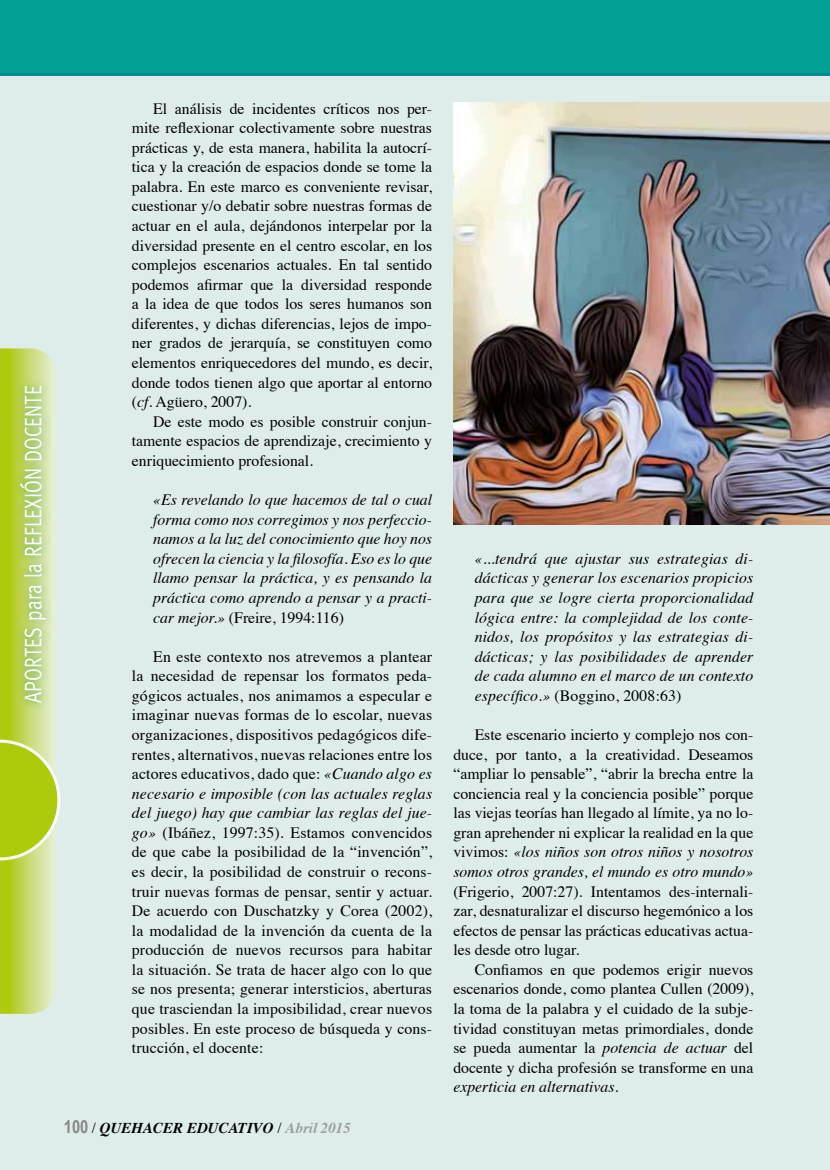
<style>
.page{position:relative;width:830px;height:1170px;background:#fff}
.page>*{position:absolute;margin:0;border:0;box-sizing:border-box;transform-origin:0 0}
.t1{font:24px "Meta";color:#fff;scale:.8 1}
.t2{font:15.75px/19.5px "Times";color:#000;text-align:justify}
.t3{font:italic 15.75px/19.5px "Times";color:#000;text-align:justify}
.t4{font:italic 700 15px "Times";color:#000}
.s1{font-style:italic}
.s2{font-style:normal}
.s3{font-family:"Arial Narrow";font-style:normal;font-size:18px;color:#878787}
.s4{font-weight:400;font-style:normal}
.s5{color:#9d9d9c}
</style>
<div class="page">
<div style="left:0;top:0;width:829px;height:1169px;background:#deecea"></div>
<img style="left:453px;top:102px;width:376px;height:422px">
<svg style="left:0;top:348px;width:60px;height:665px;background:#c3d75d"></svg>
<div style="left:12px;top:378px;width:43px;height:333px;background:#007b3d;opacity:.6"></div>
<div style="left:0;top:0;width:829px;height:76px;background:#00a092"></div>
<h1 class="t1" style="left:19px;top:702px;width:396px;rotate:-90deg">Aportes para la Reflexi ón Docente</h1>
<h1 class="t1" style="left:19px;top:450px;width:80px;rotate:-90deg">e</h1>
<h1 class="t1" style="left:19px;top:830px;width:400px;rotate:-90deg">Área del Conocimiento Matemáticoe</h1>
<p class="t2" style="left:132px;top:97px;width:301px;text-indent:21px">El análisis de incidentes críticos nos per&shy;mite reflexionar colectivamente sobre nuestras prácticas y, de esta manera, habilita la autocrí&shy;tica y la creación de espacios donde se tome la palabra. En este marco es conveniente revisar, cuestionar y/o debatir sobre nuestras formas de actuar en el aula, dejándonos interpelar por la diversidad presente en el centro escolar, en los complejos escenarios actuales. En tal sentido podemos afirmar que la diversidad responde a la idea de que todos los seres humanos son diferentes, y dichas diferencias, lejos de impo&shy;ner grados de jerarquía, se constituyen como elementos enriquecedores del mundo, es decir, donde todos tienen algo que aportar al entorno (<span class="s1">cf.</span> Agüero, 2007).</p>
<p class="t2" style="left:132px;top:410px;width:301px;text-indent:21px">De este modo es posible construir conjun&shy;tamente espacios de aprendizaje, crecimiento y enriquecimiento profesional.</p>
<p class="t3" style="left:153px;top:489px;width:280px">«Es revelando lo que hacemos de tal o cual forma como nos corregimos y nos perfeccio&shy;namos a la luz del conocimiento que hoy nos ofrecen la ciencia y la filosofía. Eso es lo que llamo pensar la práctica, y es pensando la práctica como aprendo a pensar y a practi&shy;car mejor.» <span class="s2">(Freire, 1994:116)</span></p>
<p class="t2" style="left:132px;top:645px;width:301px;text-indent:21px">En este contexto nos atrevemos a plantear la necesidad de repensar los formatos peda&shy;gógicos actuales, nos animamos a especular e imaginar nuevas formas de lo escolar, nuevas organizaciones, dispositivos pedagógicos dife&shy;rentes, alternativos, nuevas relaciones entre los actores educativos, dado que: <span class="s1">«Cuando algo es necesario e imposible (con las actuales reglas del juego) hay que cambiar las reglas del jue&shy;go»</span> (Ibáñez, 1997:35). Estamos convencidos de que cabe la posibilidad de la “invención”, es decir, la posibilidad de construir o recons&shy;truir nuevas formas de pensar, sentir y actuar.<br>De acuerdo con Duschatzky y Corea (2002), la modalidad de la invención da cuenta de la producción de nuevos recursos para habitar la situación. Se trata de hacer algo con lo que se nos presenta; generar intersticios, aberturas que trasciendan la imposibilidad, crear nuevos posibles. En este proceso de búsqueda y cons&shy;trucción, el docente:</p>
<p class="t4" style="left:64px;top:1113px;width:288px"><span class="s3">100</span> <span class="s4">/</span> QUEHACER EDUCATIVO <span class="s4">/</span> <span class="s5">Abril 2015</span></p>
<p class="t3" style="left:474px;top:548px;width:280px">«...tendrá que ajustar sus estrategias di&shy;dácticas y generar los escenarios propicios para que se logre cierta proporcionalidad lógica entre: la complejidad de los conte&shy;nidos, los propósitos y las estrategias di&shy;dácticas; y las posibilidades de aprender de cada alumno en el marco de un contexto específico.» <span class="s2">(Boggino, 2008:63)</span></p>
<p class="t2" style="left:453px;top:723px;width:301px;text-indent:21px">Este escenario incierto y complejo nos con&shy;duce, por tanto, a la creatividad. Deseamos “ampliar lo pensable”, “abrir la brecha entre la conciencia real y la conciencia posible” porque las viejas teorías han llegado al límite, ya no lo&shy;gran aprehender ni explicar la realidad en la que vivimos: <span class="s1">«los niños son otros niños y nosotros somos otros grandes, el mundo es otro mundo»</span></p>
<p class="t2" style="left:453px;top:880px;width:301px">(Frigerio, 2007:27). Intentamos des-internali&shy;zar, desnaturalizar el discurso hegemónico a los efectos de pensar las prácticas educativas actua&shy;les desde otro lugar.</p>
<p class="t2" style="left:453px;top:958px;width:301px;text-indent:21px">Confiamos en que podemos erigir nuevos escenarios donde, como plantea Cullen (2009), la toma de la palabra y el cuidado de la subje&shy;tividad constituyan metas primordiales, donde se pueda aumentar la <span class="s1">potencia de actuar</span> del docente y dicha profesión se transforme en una</p>
<p class="t3" style="left:453px;top:1076px;width:166px">experticia en alternativas.</p>
</div>
